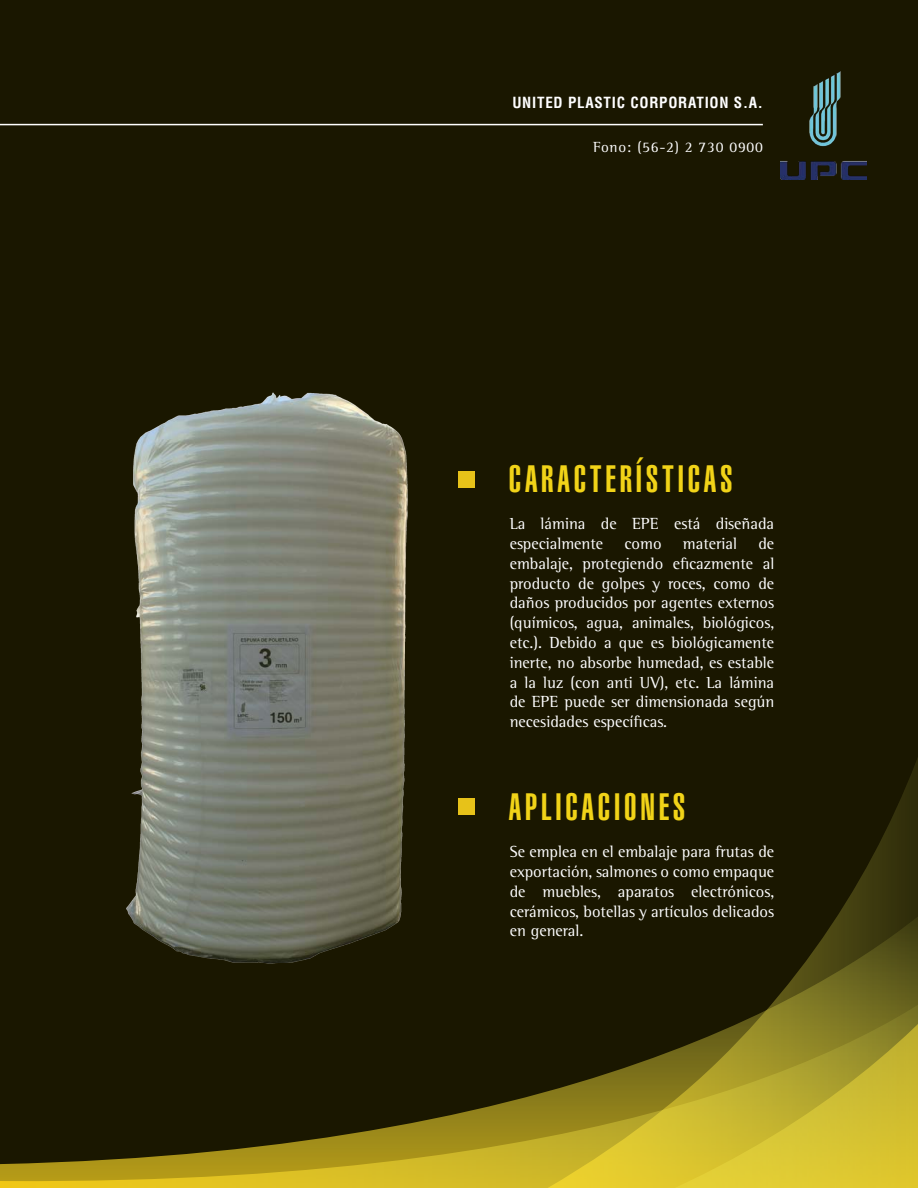
<style>
.page{position:relative;width:918px;height:1188px;background:#1a1700}
.page>*{position:absolute;margin:0;border:0;box-sizing:border-box;transform-origin:0 0}
.t1{font:37.5px "Helvetica LT Std Ultra Comp";letter-spacing:.1em;color:#f1d318}
.t2{font:16.5px/19.8px "Rotis Semi Serif Std";color:#fff;text-align:justify}
.t3{font:700 condensed 15px "Helvetica LT Std";letter-spacing:.05em;color:#fff}
.t4{font:15px "Rotis Semi Serif Std";letter-spacing:.05em;color:#fff}
</style>
<div class="page">
<hr style="left:0;top:124px;width:763px;height:1px;background:#fff">
<img style="left:781px;top:71px;width:85px;height:108px">
<svg style="left:1px;top:1103px;width:499px;height:85px"></svg>
<svg style="left:0;top:1164px;width:1px;height:24px"></svg>
<svg style="left:500px;top:817px;width:418px;height:371px"></svg>
<div style="left:458px;top:471px;width:17px;height:16px;background:#e7c219"></div>
<div style="left:458px;top:799px;width:17px;height:16px;background:#e7c219"></div>
<img style="left:126px;top:392px;width:282px;height:572px">
<p class="t3" style="left:512px;top:93px;width:252px">UNITED PLASTIC CORPORATION S.A.</p>
<p class="t4" style="left:593px;top:138px;width:171px">Fono: (56-2) 2 730 0900</p>
<p class="t1" style="left:509px;top:458px;width:225px">CARACTERÍSTICAS</p>
<p class="t2" style="left:510px;top:514px;width:266px">La lámina de EPE está diseñada especialmente</p>
<p class="t2" style="left:510px;top:534px;width:266px;text-indent:249px">de embalaje, protegiendo eficazmente al producto de golpes y roces, como de daños producidos por agentes externos (químicos, agua, animales, biológicos, etc.). Debido a que es biológicamente inerte, no absorbe humedad, es estable a la luz (con anti UV), etc. La lámina de EPE puede ser dimensionada según necesidades específicas.</p>
<p class="t2" style="left:625px;top:534px;width:38px">como</p>
<p class="t2" style="left:683px;top:534px;width:56px">material</p>
<p class="t1" style="left:509px;top:786px;width:178px">APLICACIONES</p>
<p class="t2" style="left:510px;top:842px;width:266px">Se emplea en el embalaje para frutas de exportación, salmones o como empaque de muebles, aparatos electrónicos, cerámicos, botellas y artículos delicados en general.</p>
</div>
